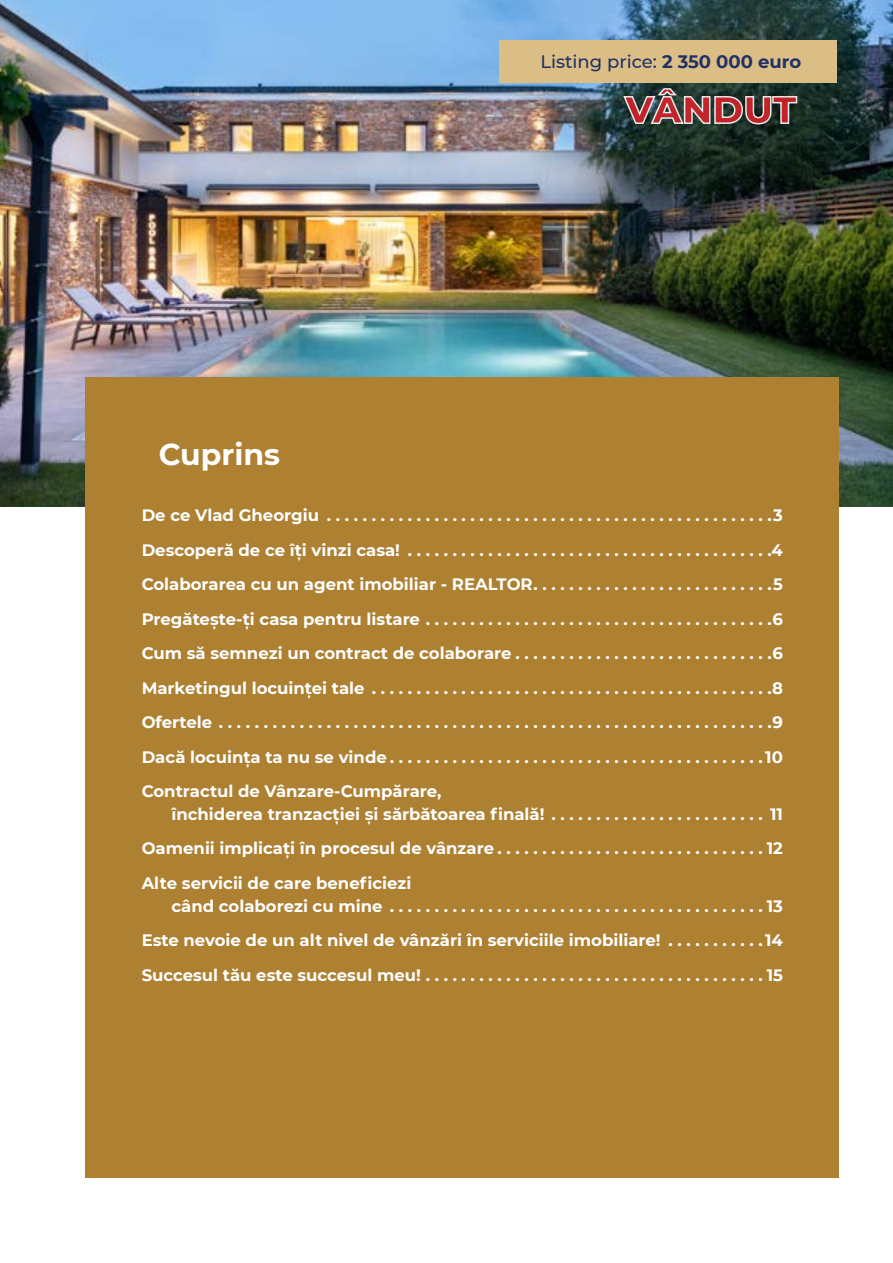
<style>
.page{position:relative;width:893px;height:1263px;background:#fff}
.page>*{position:absolute;margin:0;border:0;box-sizing:border-box;transform-origin:0 0}
.t1{font:700 30px "Montserrat";color:#fff}
.t2{font:500 18px "Montserrat";color:#213164}
.t3{font:700 16.5px/22.5px "Montserrat";color:#fff}
.s1{font-weight:700}
</style>
<div class="page">
<img style="left:0;top:0;width:893px;height:506px">
<div style="left:85px;top:377px;width:754px;height:801px;background:#ad8032"></div>
<div style="left:500px;top:40px;width:337px;height:43px;background:#dbbd86"></div>
<svg style="left:622px;top:87px;width:176px;height:38px;background:#72514f"></svg>
<p class="t2" style="left:540px;top:49px;width:262px">Listing price: <span class="s1">2 350 000 euro</span></p>
<p class="t1" style="left:159px;top:433px;width:123px">Cuprins</p>
<p class="t3" style="left:142px;top:503px;width:643px">De ce Vlad Gheorgiu . . . . . . . . . . . . . . . . . . . . . . . . . . . . . . . . . . . . . . . . . . . . . . . . . 3</p>
<p class="t3" style="left:142px;top:538px;width:643px">Descoperă de ce îți vinzi casa! . . . . . . . . . . . . . . . . . . . . . . . . . . . . . . . . . . . . . . . . 4</p>
<p class="t3" style="left:142px;top:572px;width:643px">Colaborarea cu un agent imobiliar - REALTOR . . . . . . . . . . . . . . . . . . . . . . . . . . 5</p>
<p class="t3" style="left:142px;top:607px;width:643px">Pregătește-ți casa pentru listare . . . . . . . . . . . . . . . . . . . . . . . . . . . . . . . . . . . . . . 6</p>
<p class="t3" style="left:142px;top:641px;width:643px">Cum să semnezi un contract de colaborare . . . . . . . . . . . . . . . . . . . . . . . . . . . . 6</p>
<p class="t3" style="left:142px;top:676px;width:643px">Marketingul locuinței tale . . . . . . . . . . . . . . . . . . . . . . . . . . . . . . . . . . . . . . . . . . . . 8</p>
<p class="t3" style="left:142px;top:710px;width:643px">Ofertele . . . . . . . . . . . . . . . . . . . . . . . . . . . . . . . . . . . . . . . . . . . . . . . . . . . . . . . . . . . . . 9</p>
<p class="t3" style="left:142px;top:745px;width:643px">Dacă locuința ta nu se vinde . . . . . . . . . . . . . . . . . . . . . . . . . . . . . . . . . . . . . . . . . 10</p>
<p class="t3" style="left:171px;top:779px;width:613px;text-indent:-30px">Contractul de Vânzare-Cumpărare,<br>închiderea tranzacției și sărbătoarea finală! . . . . . . . . . . . . . . . . . . . . . . . . 11</p>
<p class="t3" style="left:142px;top:836px;width:643px">Oamenii implicați în procesul de vânzare . . . . . . . . . . . . . . . . . . . . . . . . . . . . . 12</p>
<p class="t3" style="left:171px;top:871px;width:613px;text-indent:-30px">Alte servicii de care beneficiezi<br>când colaborezi cu mine . . . . . . . . . . . . . . . . . . . . . . . . . . . . . . . . . . . . . . . . . 13</p>
<p class="t3" style="left:142px;top:928px;width:643px">Este nevoie de un alt nivel de vânzări în serviciile imobiliare! . . . . . . . . . . 14</p>
<p class="t3" style="left:142px;top:962px;width:643px">Succesul tău este succesul meu! . . . . . . . . . . . . . . . . . . . . . . . . . . . . . . . . . . . . . 15</p>
</div>
